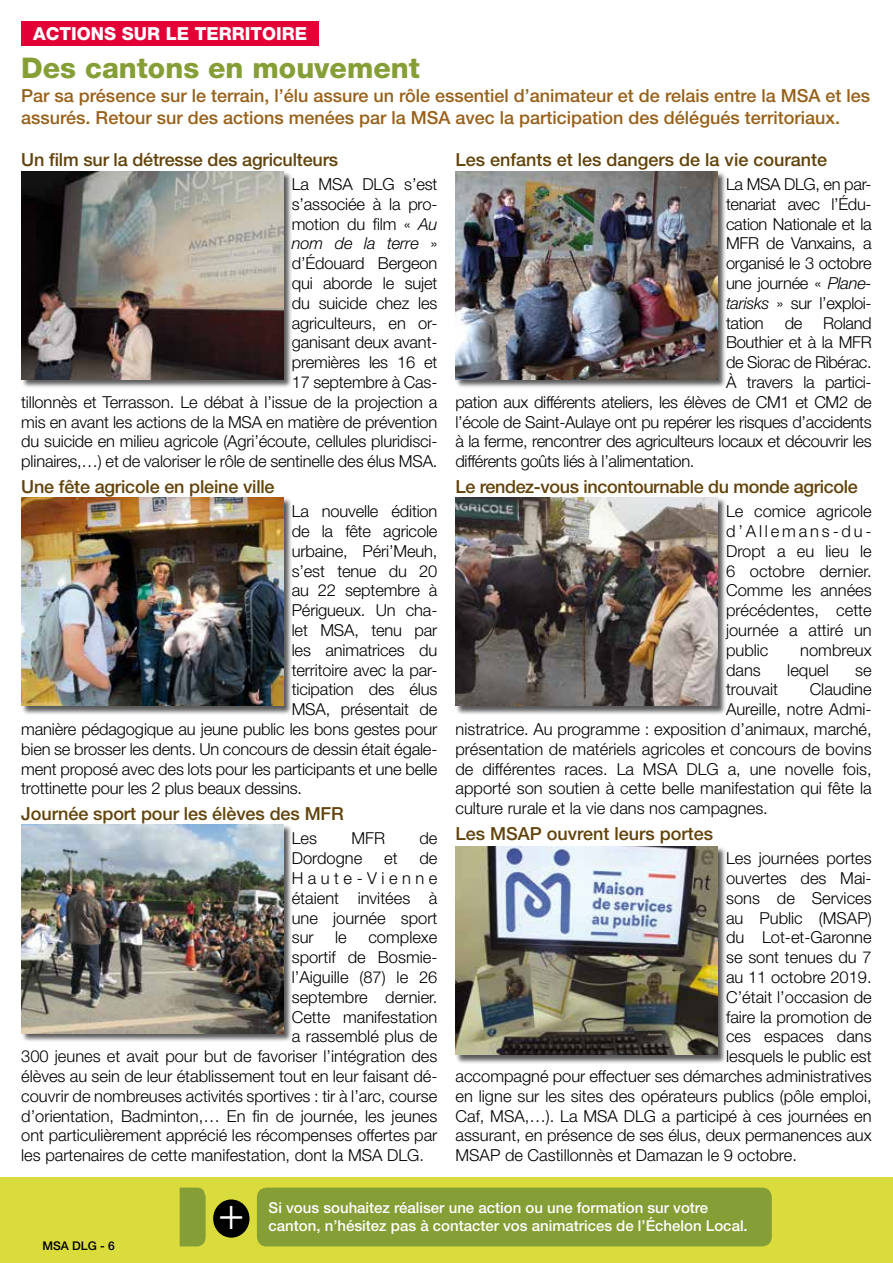
<style>
.page{position:relative;width:893px;height:1263px;background:#fff}
.page>*{position:absolute;margin:0;border:0;box-sizing:border-box;transform-origin:0 0}
.t1{font:300 45.9px "Helvetica Neue LT Std";color:#fff;scale:.95 1}
.t2{font:800 28.5px "Helvetica Neue LT Std";color:#859e36}
.t3{font:500 18px "Helvetica Neue LT Std";letter-spacing:-.01em;color:#62430a}
.t4{font:500 18px/21.6px "Helvetica Neue LT Std";color:#98611a}
.t5{font:800 18px "Helvetica Neue LT Std";color:#fff}
.t6{font:300 16.5px/19.8px "Helvetica Neue LT Std";color:#000;text-align:justify}
.t7{font:300 16.5px "Helvetica Neue LT Std";letter-spacing:-.02em;color:#000}
.t8{font:500 15px "Helvetica Neue LT Std";color:#fff}
.t9{font:500 12px "Helvetica Neue LT Std";color:#000}
.s1{font-style:italic}
</style>
<div class="page">
<div style="left:0;top:1178px;width:893px;height:85px;background:#dadb3c"></div>
<div style="left:21px;top:497px;width:271px;height:218px;background:#000;opacity:.65"></div>
<img style="left:21px;top:497px;width:262px;height:209px">
<div style="left:21px;top:825px;width:271px;height:217px;background:#000;opacity:.65"></div>
<img style="left:21px;top:825px;width:262px;height:208px">
<div style="left:455px;top:846px;width:271px;height:218px;background:#000;opacity:.65"></div>
<img style="left:456px;top:846px;width:261px;height:209px">
<div style="left:455px;top:497px;width:271px;height:218px;background:#000;opacity:.65"></div>
<img style="left:456px;top:497px;width:261px;height:209px">
<div style="left:455px;top:171px;width:271px;height:217px;background:#000;opacity:.65"></div>
<img style="left:456px;top:171px;width:261px;height:208px">
<div style="left:21px;top:171px;width:271px;height:217px;background:#000;opacity:.65"></div>
<img style="left:21px;top:171px;width:262px;height:208px">
<div style="left:21px;top:21px;width:298px;height:25px;background:#e20036"></div>
<div style="left:213px;top:1199px;width:36px;height:39px;background:#000;border-radius:50%"></div>
<div style="left:257px;top:1187px;width:515px;height:59px;background:#859e36;border-radius:10px"></div>
<svg style="left:180px;top:1187px;width:26px;height:59px;background:#88a036"></svg>
<p class="t5" style="left:33px;top:23px;width:276px">Actions sur le territoire</p>
<h2 class="t2" style="left:21px;top:51px;width:400px">Des cantons en mouvement</h2>
<p class="t4" style="left:21px;top:85px;width:850px">Par sa présence sur le terrain, l’élu assure un rôle essentiel d’animateur et de relais entre la MSA et les assurés. Retour sur des actions menées par la MSA avec la participation des délégués territoriaux.</p>
<p class="t3" style="left:21px;top:149px;width:318px">Un film sur la détresse des agriculteurs</p>
<p class="t6" style="left:21px;top:174px;width:418px;text-align:right">La MSA DLG s’est<br>s’associée à la pro-<br>motion du film « <span class="s1">Au<br>nom de la terre</span> »<br>d’Édouard Bergeon<br>qui aborde le sujet<br>du suicide chez les<br>agriculteurs, en or-<br>ganisant deux avant-<br>premières les 16 et<br>17 septembre à Cas-<br>tillonnès et Terrasson. Le débat à l’issue de la projection a mis en avant les actions de la MSA en matière de prévention du suicide en milieu agricole (Agri’écoute, cellules pluridisci&shy;plinaires,…) et de valoriser le rôle de sentinelle des élus MSA.</p>
<p class="t3" style="left:21px;top:476px;width:255px">Une fête agricole en pleine ville</p>
<p class="t6" style="left:292px;top:501px;width:147px">La nouvelle édition</p>
<p class="t6" style="left:292px;top:521px;width:147px">de la fête agricole</p>
<p class="t6" style="left:292px;top:541px;width:147px">urbaine, Péri’Meuh,</p>
<p class="t6" style="left:292px;top:560px;width:147px">s’est tenue du 20</p>
<p class="t6" style="left:292px;top:580px;width:147px">au 22 septembre à</p>
<p class="t6" style="left:292px;top:600px;width:147px">Périgueux. Un cha-</p>
<p class="t6" style="left:292px;top:620px;width:147px">let MSA, tenu par</p>
<p class="t6" style="left:292px;top:640px;width:147px">les animatrices du</p>
<p class="t6" style="left:292px;top:659px;width:147px">territoire avec la par-</p>
<p class="t6" style="left:292px;top:679px;width:147px">ticipation des élus</p>
<p class="t6" style="left:292px;top:699px;width:147px">MSA, présentait de</p>
<p class="t6" style="left:21px;top:719px;width:418px">manière pédagogique au jeune public les bons gestes pour</p>
<p class="t6" style="left:21px;top:739px;width:418px">bien se brosser les dents. Un concours de dessin était égale-</p>
<p class="t6" style="left:21px;top:758px;width:418px">ment proposé avec des lots pour les participants et une belle</p>
<p class="t6" style="left:21px;top:778px;width:282px">trottinette pour les 2 plus beaux dessins.</p>
<p class="t3" style="left:21px;top:803px;width:324px">Journée sport pour les élèves des MFR</p>
<p class="t6" style="left:292px;top:828px;width:27px">Les</p>
<p class="t6" style="left:351px;top:828px;width:35px">MFR</p>
<p class="t6" style="left:419px;top:828px;width:20px">de</p>
<p class="t6" style="left:292px;top:848px;width:72px">Dordogne</p>
<p class="t6" style="left:384px;top:848px;width:15px">et</p>
<p class="t3" style="left:455px;top:149px;width:373px">Les enfants et les dangers de la vie courante</p>
<p class="t6" style="left:726px;top:174px;width:147px">La MSA DLG, en par&shy;tenariat avec l’Édu&shy;cation Nationale et la MFR de Vanxains, a organisé le 3 octobre une journée « <span class="s1">Plane&shy;tarisks</span> » sur l’exploi&shy;tation</p>
<p class="t6" style="left:785px;top:312px;width:19px">de</p>
<p class="t6" style="left:823px;top:312px;width:50px">Roland</p>
<p class="t7" style="left:726px;top:332px;width:147px">Bouthier et à la MFR</p>
<p class="t7" style="left:726px;top:352px;width:147px">de Siorac de Ribérac.</p>
<p class="t7" style="left:726px;top:372px;width:147px">À travers la partici-</p>
<p class="t7" style="left:455px;top:392px;width:418px">pation aux différents ateliers, les élèves de CM1 et CM2 de</p>
<p class="t7" style="left:455px;top:412px;width:418px">l’école de Saint-Aulaye ont pu repérer les risques d’accidents</p>
<p class="t7" style="left:455px;top:431px;width:418px">à la ferme, rencontrer des agriculteurs locaux et découvrir les</p>
<p class="t7" style="left:455px;top:451px;width:240px">différents goûts liés à l’alimentation.</p>
<p class="t3" style="left:455px;top:476px;width:404px">Le rendez-vous incontournable du monde agricole</p>
<p class="t6" style="left:726px;top:501px;width:147px">Le comice agricole d’Allemans-du-Dropt a eu lieu le 6 octobre dernier.<br>Comme les années précédentes, cette journée a attiré un public</p>
<p class="t6" style="left:800px;top:640px;width:73px">nombreux</p>
<p class="t6" style="left:726px;top:659px;width:36px">dans</p>
<p class="t6" style="left:787px;top:659px;width:43px">lequel</p>
<p class="t6" style="left:855px;top:659px;width:18px">se</p>
<p class="t6" style="left:726px;top:679px;width:53px">trouvait</p>
<p class="t6" style="left:810px;top:679px;width:64px">Claudine</p>
<p class="t6" style="left:726px;top:699px;width:147px">Aureille, notre Admi-</p>
<p class="t6" style="left:455px;top:719px;width:418px">nistratrice. Au programme : exposition d’animaux, marché,</p>
<p class="t6" style="left:455px;top:739px;width:418px">présentation de matériels agricoles et concours de bovins</p>
<p class="t6" style="left:455px;top:758px;width:418px">de différentes races. La MSA DLG a, une novelle fois,</p>
<p class="t6" style="left:455px;top:778px;width:418px">apporté son soutien à cette belle manifestation qui fête la</p>
<p class="t6" style="left:455px;top:798px;width:314px">culture rurale et la vie dans nos campagnes.</p>
<p class="t3" style="left:455px;top:823px;width:259px">Les MSAP ouvrent leurs portes</p>
<p class="t6" style="left:726px;top:848px;width:147px">Les journées portes</p>
<p class="t6" style="left:726px;top:868px;width:147px">ouvertes des Mai-</p>
<p class="t6" style="left:726px;top:887px;width:147px">sons de Services</p>
<p class="t6" style="left:726px;top:907px;width:147px">au Public (MSAP)</p>
<p class="t6" style="left:726px;top:927px;width:147px">du Lot-et-Garonne</p>
<p class="t6" style="left:726px;top:947px;width:147px">se sont tenues du 7</p>
<p class="t6" style="left:726px;top:967px;width:147px">au 11 octobre 2019.</p>
<p class="t6" style="left:726px;top:986px;width:147px">C’était l’occasion de</p>
<p class="t6" style="left:726px;top:1006px;width:147px">faire la promotion de</p>
<p class="t6" style="left:726px;top:1026px;width:147px">ces espaces dans</p>
<p class="t6" style="left:726px;top:1046px;width:147px">lesquels le public est</p>
<p class="t6" style="left:455px;top:1066px;width:418px">accompagné pour effectuer ses démarches administratives</p>
<p class="t6" style="left:455px;top:1085px;width:418px">en ligne sur les sites des opérateurs publics (pôle emploi,</p>
<p class="t6" style="left:455px;top:1105px;width:418px">Caf, MSA,…). La MSA DLG a participé à ces journées en</p>
<p class="t6" style="left:455px;top:1125px;width:418px">assurant, en présence de ses élus, deux permanences aux</p>
<p class="t6" style="left:455px;top:1145px;width:343px">MSAP de Castillonnès et Damazan le 9 octobre.</p>
<p class="t6" style="left:292px;top:848px;width:147px;text-indent:128px">de Haute-Vienne étaient invitées à une journée sport sur</p>
<p class="t6" style="left:335px;top:927px;width:13px">le</p>
<p class="t6" style="left:368px;top:927px;width:71px">complexe</p>
<p class="t6" style="left:292px;top:947px;width:147px">sportif de Bosmie-</p>
<p class="t6" style="left:292px;top:967px;width:147px">l’Aiguille (87) le 26</p>
<p class="t6" style="left:292px;top:986px;width:147px">septembre dernier.</p>
<p class="t6" style="left:292px;top:1006px;width:147px">Cette manifestation</p>
<p class="t6" style="left:292px;top:1026px;width:147px">a rassemblé plus de</p>
<p class="t6" style="left:21px;top:1046px;width:418px">300 jeunes et avait pour but de favoriser l’intégration des</p>
<p class="t6" style="left:21px;top:1066px;width:418px">élèves au sein de leur établissement tout en leur faisant dé-</p>
<p class="t6" style="left:21px;top:1085px;width:418px">couvrir de nombreuses activités sportives : tir à l’arc, course</p>
<p class="t6" style="left:21px;top:1105px;width:418px">d’orientation, Badminton,… En fin de journée, les jeunes</p>
<p class="t6" style="left:21px;top:1125px;width:418px">ont particulièrement apprécié les récompenses offertes par</p>
<p class="t6" style="left:21px;top:1145px;width:404px">les partenaires de cette manifestation, dont la MSA DLG.</p>
<p class="t9" style="left:43px;top:1239px;width:74px">MSA DLG - 6</p>
<p class="t8" style="left:269px;top:1198px;width:441px">Si vous souhaitez réaliser une action ou une formation sur votre</p>
<h1 class="t1" style="left:218px;top:1185px;width:29px">+</h1>
<p class="t8" style="left:269px;top:1216px;width:481px">canton, n’hésitez pas à contacter vos animatrices de l’Échelon Local.</p>
</div>
